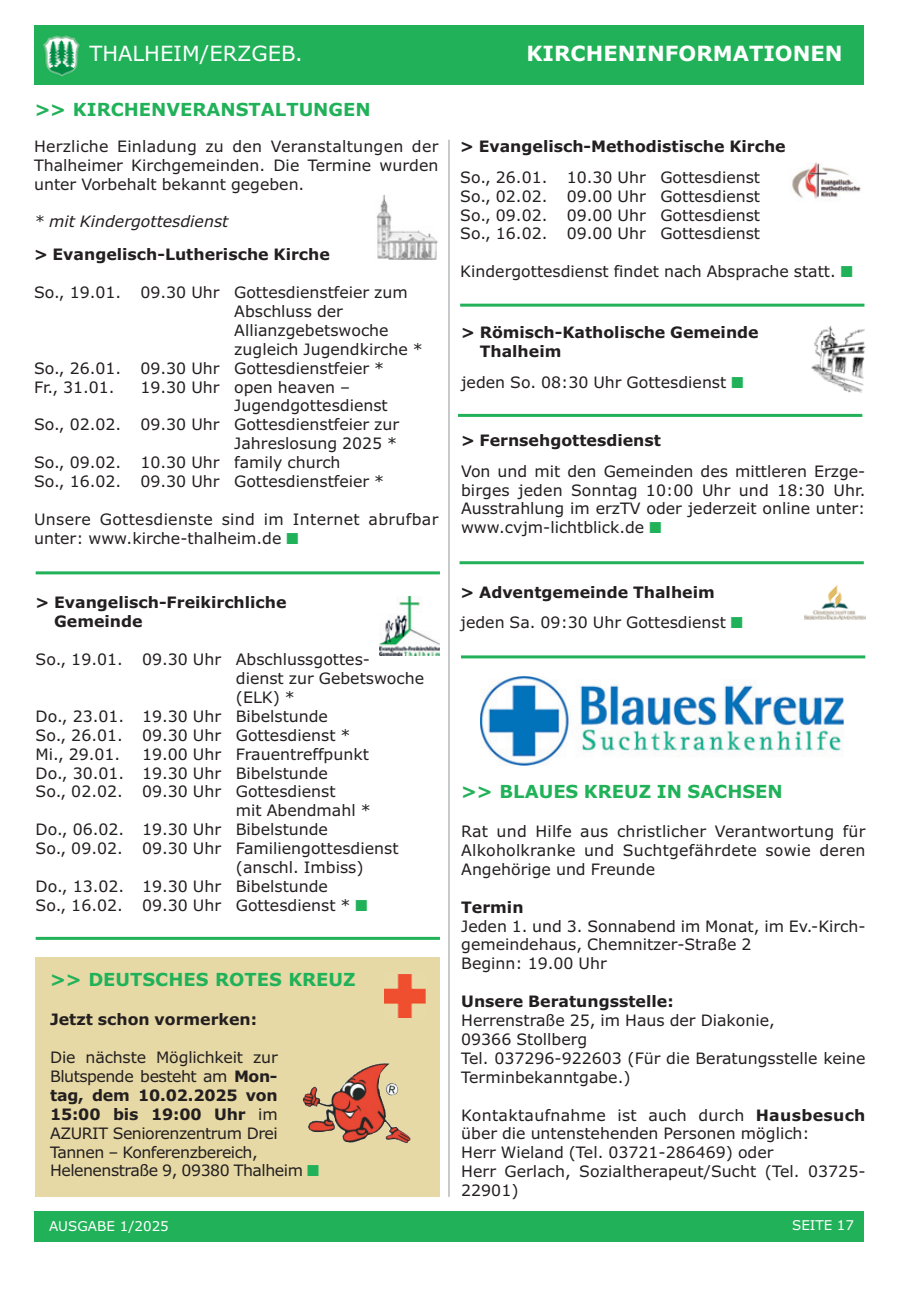
<style>
.page{position:relative;width:915px;height:1293px;background:#fff}
.page>*{position:absolute;margin:0;border:0;box-sizing:border-box;transform-origin:0 0}
.t1{font:700 21px "Verdana";color:#fff}
.t2{font:21px "Verdana";color:#fff}
.t3{font:700 18px "Verdana";color:#21b259}
.t4{font:15.75px/18.9px "Verdana";color:#231f20;text-align:justify}
.t5{font:700 15.75px/18.9px "Verdana";color:#231f20}
.t6{font:15.75px/18.9px "Verdana";letter-spacing:-.03em;color:#231f20}
.t7{font:15.75px/18.9px "Verdana";letter-spacing:.02em;color:#231f20}
.t8{font:italic 15.75px "Verdana";color:#231f20}
.t9{font:13.5px "Verdana";color:#fff}
.s1{color:#21b259}
.s2{color:#fff}
.s3{font-weight:700}
</style>
<div class="page">
<div style="left:34px;top:1211px;width:829px;height:31px;background:#21b259"></div>
<div style="left:34px;top:26px;width:829px;height:59px;background:#21b259"></div>
<img style="left:43px;top:35px;width:37px;height:42px">
<img style="left:376px;top:195px;width:62px;height:65px">
<img style="left:792px;top:162px;width:69px;height:37px">
<hr style="left:448px;top:140px;width:1px;height:1057px;background:#939598">
<img style="left:804px;top:585px;width:60px;height:34px">
<img style="left:811px;top:326px;width:54px;height:67px">
<hr style="left:458px;top:414px;width:404px;height:3px;background:#21b259">
<hr style="left:459px;top:561px;width:404px;height:3px;background:#21b259">
<hr style="left:460px;top:304px;width:404px;height:3px;background:#21b259">
<div style="left:35px;top:957px;width:404px;height:240px;background:#e6d9a5"></div>
<img style="left:302px;top:1062px;width:108px;height:81px">
<img style="left:384px;top:974px;width:41px;height:43px">
<hr style="left:461px;top:655px;width:404px;height:3px;background:#21b259">
<hr style="left:36px;top:571px;width:404px;height:3px;background:#21b259">
<img style="left:379px;top:596px;width:61px;height:60px">
<img style="left:480px;top:676px;width:363px;height:89px">
<hr style="left:36px;top:937px;width:404px;height:3px;background:#21b259">
<h1 class="t2" style="left:89px;top:45px;width:215px">THALHEIM/ERZGEB.</h1>
<h1 class="t1" style="left:526px;top:45px;width:317px">KIRCHENINFORMATIONEN</h1>
<p class="t3" style="left:35px;top:102px;width:337px">&gt;&gt; KIRCHENVERANSTALTUNGEN</p>
<p class="t4" style="left:34px;top:138px;width:406px">Herzliche Einladung zu den Veranstaltungen der Thalheimer Kirchgemeinden. Die Termine wurden unter Vorbehalt bekannt gegeben.</p>
<p class="t8" style="left:34px;top:215px;width:196px">* mit Kindergottesdienst</p>
<p class="t5" style="left:34px;top:246px;width:297px">&gt; Evangelisch-Lutherische Kirche</p>
<p class="t4" style="left:34px;top:284px;width:375px">So., 19.01. 09.30 Uhr Gottesdienstfeier zum</p>
<p class="t4" style="left:234px;top:303px;width:110px">Abschluss der</p>
<p class="t4" style="left:234px;top:322px;width:156px">Allianzgebetswoche</p>
<p class="t4" style="left:234px;top:341px;width:190px">zugleich Jugendkirche *</p>
<p class="t4" style="left:34px;top:360px;width:351px">So., 26.01. 09.30 Uhr Gottesdienstfeier *</p>
<p class="t4" style="left:34px;top:379px;width:82px">Fr., 31.01.</p>
<p class="t4" style="left:140px;top:379px;width:211px">19.30 Uhr open heaven –</p>
<p class="t4" style="left:234px;top:398px;width:155px">Jugendgottesdienst</p>
<p class="t4" style="left:34px;top:416px;width:366px">So., 02.02. 09.30 Uhr Gottesdienstfeier zur</p>
<p class="t4" style="left:234px;top:435px;width:164px">Jahreslosung 2025 *</p>
<p class="t4" style="left:34px;top:454px;width:308px">So., 09.02. 10.30 Uhr family church</p>
<p class="t4" style="left:34px;top:473px;width:351px">So., 16.02. 09.30 Uhr Gottesdienstfeier *</p>
<p class="t7" style="left:34px;top:511px;width:406px">Unsere Gottesdienste sind im Internet abrufbar unter: www.kirche-thalheim.de <span class="s1">■</span></p>
<p class="t5" style="left:460px;top:138px;width:327px">&gt; Evangelisch-Methodistische Kirche</p>
<p class="t4" style="left:460px;top:169px;width:301px">So., 26.01. 10.30 Uhr Gottesdienst So., 02.02. 09.00 Uhr Gottesdienst So., 09.02. 09.00 Uhr Gottesdienst So., 16.02. 09.00 Uhr Gottesdienst</p>
<p class="t4" style="left:460px;top:263px;width:394px">Kindergottesdienst findet nach Absprache statt. <span class="s1">■</span></p>
<p class="t5" style="left:461px;top:324px;width:299px">&gt; Römisch-Katholische Gemeinde <span class="s2">&gt;</span> Thalheim</p>
<p class="t4" style="left:461px;top:374px;width:283px">jeden So. 08:30 Uhr Gottesdienst <span class="s1">■</span></p>
<p class="t5" style="left:461px;top:432px;width:201px">&gt; Fernsehgottesdienst</p>
<p class="t4" style="left:461px;top:463px;width:406px">Von und mit den Gemeinden des mittleren Erzge&shy;birges jeden Sonntag 10:00 Uhr und 18:30 Uhr.<br>Ausstrahlung im erzTV oder jederzeit online unter: www.cvjm-lichtblick.de <span class="s1">■</span></p>
<p class="t5" style="left:36px;top:594px;width:252px">&gt; Evangelisch-Freikirchliche <span class="s2">&gt;</span> Gemeinde</p>
<p class="t4" style="left:36px;top:651px;width:336px">So., 19.01. 09.30 Uhr Abschlussgottes-</p>
<p class="t4" style="left:236px;top:670px;width:190px">dienst zur Gebetswoche</p>
<p class="t4" style="left:236px;top:689px;width:60px">(ELK) *</p>
<p class="t4" style="left:36px;top:708px;width:294px">Do., 23.01. 19.30 Uhr Bibelstunde</p>
<p class="t4" style="left:36px;top:727px;width:316px">So., 26.01. 09.30 Uhr Gottesdienst *</p>
<p class="t4" style="left:36px;top:746px;width:86px">Mi., 29.01.</p>
<p class="t4" style="left:142px;top:746px;width:228px">19.00 Uhr Frauentreffpunkt</p>
<p class="t4" style="left:36px;top:764px;width:294px">Do., 30.01. 19.30 Uhr Bibelstunde</p>
<p class="t4" style="left:36px;top:783px;width:301px">So., 02.02. 09.30 Uhr Gottesdienst</p>
<p class="t4" style="left:236px;top:802px;width:136px">mit Abendmahl *</p>
<p class="t4" style="left:36px;top:821px;width:294px">Do., 06.02. 19.30 Uhr Bibelstunde</p>
<p class="t4" style="left:36px;top:840px;width:364px">So., 09.02. 09.30 Uhr Familiengottesdienst</p>
<p class="t4" style="left:236px;top:859px;width:129px">(anschl. Imbiss)</p>
<p class="t4" style="left:36px;top:878px;width:294px">Do., 13.02. 19.30 Uhr Bibelstunde</p>
<p class="t4" style="left:36px;top:897px;width:333px">So., 16.02. 09.30 Uhr Gottesdienst * <span class="s1">■</span></p>
<p class="t3" style="left:50px;top:972px;width:307px">&gt;&gt; DEUTSCHES ROTES KREUZ</p>
<p class="t5" style="left:50px;top:1011px;width:208px">Jetzt schon vormerken:</p>
<p class="t6" style="left:50px;top:1049px;width:270px">Die nächste Möglichkeit zur<br>Blutspende besteht am <span class="s3">Mon-<br>tag, dem 10.02.2025 von<br>15:00 bis 19:00 Uhr</span> im<br>AZURIT Seniorenzentrum Drei<br>Tannen – Konferenzbereich,<br>Helenenstraße 9, 09380 Thalheim <span class="s1">■</span></p>
<p class="t4" style="left:460px;top:578px;width:283px;line-height:30.9px"><span class="s3">&gt; Adventgemeinde Thalheim </span>jeden Sa. 09:30 Uhr Gottesdienst <span class="s1">■</span></p>
<p class="t3" style="left:461px;top:784px;width:323px">&gt;&gt; BLAUES KREUZ IN SACHSEN</p>
<p class="t4" style="left:461px;top:823px;width:406px">Rat und Hilfe aus christlicher Verantwortung für Alkoholkranke und Suchtgefährdete sowie deren Angehörige und Freunde</p>
<p class="t5" style="left:461px;top:899px;width:64px">Termin</p>
<p class="t4" style="left:461px;top:917px;width:406px;text-align:left">Jeden 1. und 3. Sonnabend im Monat, im Ev.-Kirch&shy;gemeindehaus, Chemnitzer-Straße 2<br>Beginn: 19.00 Uhr</p>
<p class="t5" style="left:461px;top:993px;width:214px">Unsere Beratungsstelle:</p>
<p class="t4" style="left:461px;top:1012px;width:406px;text-align:left">Herrenstraße 25, im Haus der Diakonie,<br>09366 Stollberg<br>Tel. 037296-922603 (Für die Beratungsstelle keine<br>Terminbekanntgabe.)</p>
<p class="t4" style="left:461px;top:1106px;width:406px;text-align:left">Kontaktaufnahme ist auch durch <span class="s3">Hausbesuch </span>über die untenstehenden Personen möglich:<br>Herr Wieland (Tel. 03721-286469) oder<br>Herr Gerlach, Sozialtherapeut/Sucht (Tel. 03725- 22901)</p>
<p class="t9" style="left:49px;top:1220px;width:121px">AUSGABE 1/2025</p>
<p class="t9" style="left:791px;top:1220px;width:63px">SEITE 17</p>
</div>
